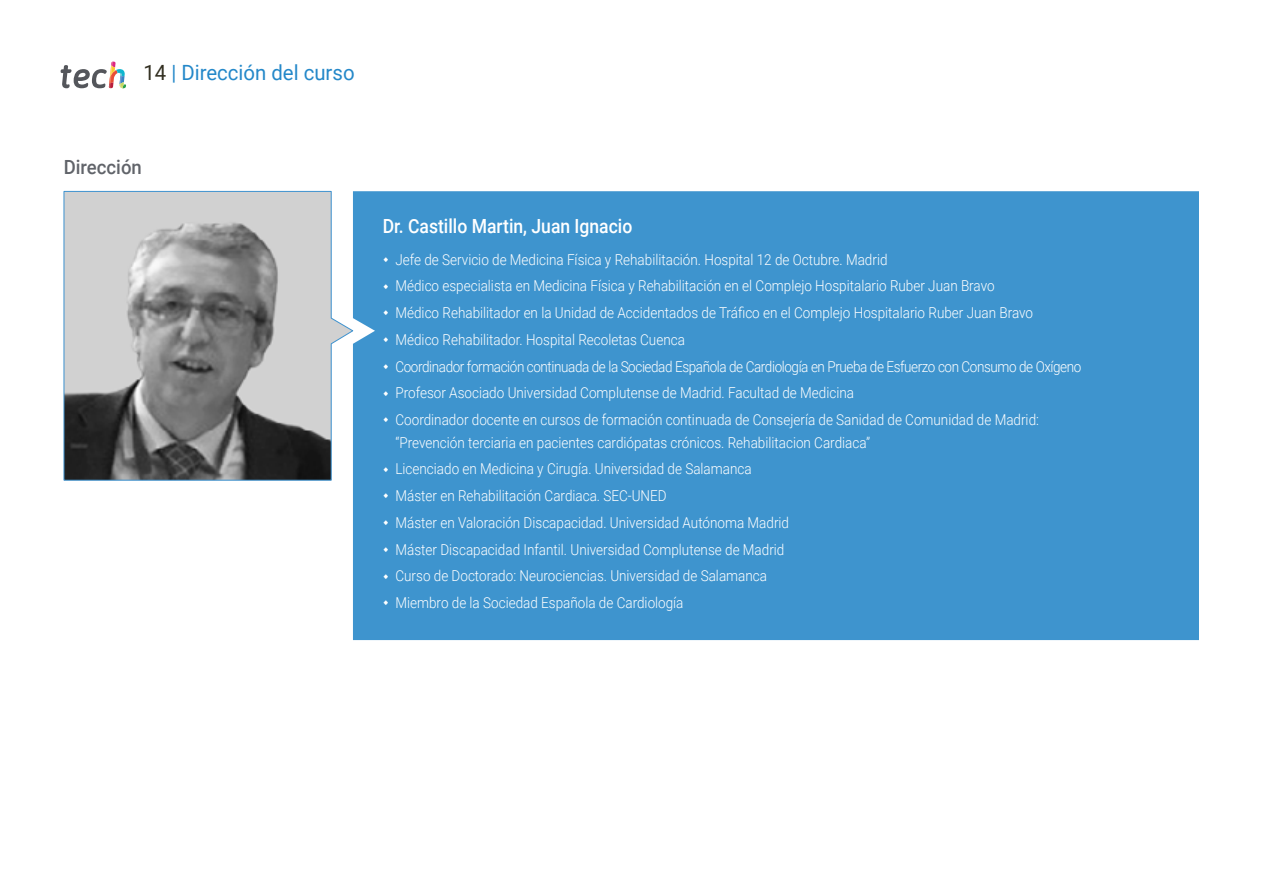
<style>
.page{position:relative;width:1263px;height:893px;background:#fff}
.page>*{position:absolute;margin:0;border:0;box-sizing:border-box;transform-origin:0 0}
.t1{font:21px "Roboto";color:#2488c9}
.t2{font:500 19.5px "Roboto";color:#fff;scale:.9 1}
.t3{font:500 19.5px "Roboto";color:#61646a;scale:.95 1}
.t4{font:300 15px/26.7px "Roboto";color:#fff;scale:.9 1}
.s1{color:#312e20}
</style>
<div class="page">
<svg style="left:61px;top:62px;width:65px;height:27px"></svg>
<div style="left:353px;top:191px;width:846px;height:449px;background:#3e94ce"></div>
<svg style="left:64px;top:191px;width:289px;height:290px;background:#9fa0a0"></svg>
<svg style="left:384px;top:257px;width:4px;height:5px"></svg>
<svg style="left:384px;top:284px;width:4px;height:5px"></svg>
<svg style="left:384px;top:310px;width:4px;height:5px"></svg>
<svg style="left:384px;top:337px;width:4px;height:5px"></svg>
<svg style="left:384px;top:364px;width:4px;height:5px"></svg>
<svg style="left:384px;top:391px;width:4px;height:5px"></svg>
<svg style="left:384px;top:417px;width:4px;height:5px"></svg>
<svg style="left:384px;top:467px;width:4px;height:5px"></svg>
<svg style="left:384px;top:493px;width:4px;height:5px"></svg>
<svg style="left:384px;top:520px;width:4px;height:5px"></svg>
<svg style="left:384px;top:547px;width:4px;height:5px"></svg>
<svg style="left:384px;top:574px;width:4px;height:5px"></svg>
<svg style="left:384px;top:600px;width:4px;height:5px"></svg>
<h1 class="t1" style="left:144px;top:57px;width:213px"><span class="s1">14</span> | Dirección del curso</h1>
<h2 class="t3" style="left:64px;top:154px;width:84px">Dirección</h2>
<h2 class="t2" style="left:383px;top:212px;width:279px">Dr. Castillo Martin, Juan Ignacio</h2>
<p class="t4" style="left:395px;top:245px;width:764px">Jefe de Servicio de Medicina Física y Rehabilitación. Hospital 12 de Octubre. Madrid<br>Médico especialista en Medicina Física y Rehabilitación en el Complejo Hospitalario Ruber Juan Bravo<br>Médico Rehabilitador en la Unidad de Accidentados de Tráfico en el Complejo Hospitalario Ruber Juan Bravo<br>Médico Rehabilitador. Hospital Recoletas Cuenca<br>Coordinador formación continuada de la Sociedad Española de Cardiología en Prueba de Esfuerzo con Consumo de Oxígeno Profesor Asociado Universidad Complutense de Madrid. Facultad de Medicina<br>Coordinador docente en cursos de formación continuada de Consejería de Sanidad de Comunidad de Madrid:</p>
<p class="t4" style="left:395px;top:428px;width:529px">“Prevención terciaria en pacientes cardiópatas crónicos. Rehabilitacion Cardiaca” Licenciado en Medicina y Cirugía. Universidad de Salamanca<br>Máster en Rehabilitación Cardiaca. SEC-UNED<br>Máster en Valoración Discapacidad. Universidad Autónoma Madrid<br>Máster Discapacidad Infantil. Universidad Complutense de Madrid<br>Curso de Doctorado: Neurociencias. Universidad de Salamanca<br>Miembro de la Sociedad Española de Cardiología</p>
</div>
